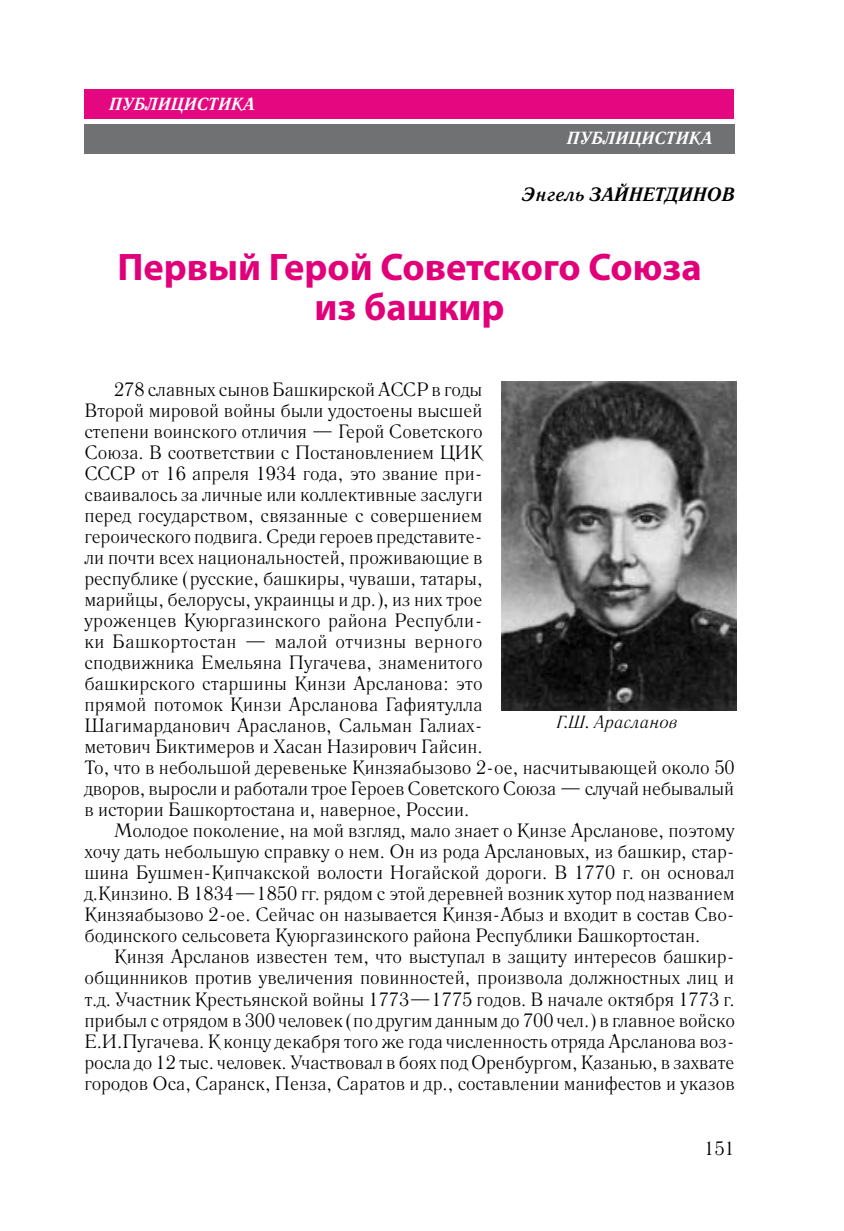
<style>
.page{position:relative;width:844px;height:1231px;background:#fff}
.page>*{position:absolute;margin:0;border:0;box-sizing:border-box;transform-origin:0 0}
.t1{font:700 38.5px/40.2px "Myriad Pro";color:#e2007a;text-align:center}
.t2{font:19.25px/21px "Literaturnaya ITT";color:#000;text-align:justify}
.t3{font:italic 700 19.25px "Literaturnaya ITT";color:#000}
.t4{font:italic 700 17.5px "Literaturnaya ITT";color:#fff}
.t5{font:italic 17.5px "Literaturnaya ITT";color:#000}
</style>
<div class="page">
<div style="left:84px;top:89px;width:649px;height:30px;background:#e40780"></div>
<div style="left:84px;top:124px;width:650px;height:30px;background:#707173"></div>
<img style="left:501px;top:381px;width:235px;height:329px">
<p class="t4" style="left:109px;top:94px;width:147px">ПУБЛИЦИСТИКА</p>
<p class="t4" style="left:566px;top:127px;width:147px">ПУБЛИЦИСТИКА</p>
<p class="t3" style="left:521px;top:183px;width:214px">Энгель Зайнетдинов</p>
<h1 class="t1" style="left:117px;top:245px;width:585px">Первый Герой Советского Союза из башкир</h1>
<p class="t2" style="left:84px;top:379px;width:651px;text-align:left;text-indent:30px">278 славных сынов Башкирской АССР в годы<br>Второй мировой войны были удостоены высшей<br>степени воинского отличия — Герой Советского<br>Союза. В соответствии с Постановлением ЦИК<br>СССР от 16 апреля 1934 года, это звание при-<br>сваивалось за личные или коллективные заслуги<br>перед государством, связанные с совершением<br>героического подвига. Среди героев представите-<br>ли почти всех национальностей, проживающие в<br>республике (русские, башкиры, чуваши, татары,<br>марийцы, белорусы, украинцы и др.), из них трое<br>уроженцев Куюргазинского района Республи-<br>ки Башкортостан — малой отчизны верного<br>сподвижника Емельяна Пугачева, знаменитого<br>башкирского старшины Кинзи Арсланова: это<br>прямой потомок Кинзи Арсланова Гафиятулла<br>Шагимарданович Арасланов, Сальман Галиах-<br>метович Биктимеров и Хасан Назирович Гайсин.<br>То, что в небольшой деревеньке Кинзяабызово 2-ое, насчитывающей около 50 дворов, выросли и работали трое Героев Советского Союза — случай небывалый в истории Башкортостана и, наверное, России.</p>
<p class="t2" style="left:84px;top:820px;width:651px;text-indent:30px">Молодое поколение, на мой взгляд, мало знает о Кинзе Арсланове, поэтому хочу дать небольшую справку о нем. Он из рода Арслановых, из башкир, стар&shy;шина Бушмен-Кипчакской волости Ногайской дороги. В 1770 г. он основал д.Кинзино. В 1834—1850 гг. рядом с этой деревней возник хутор под названием Кинзяабызово 2-ое. Сейчас он называется Кинзя-Абыз и входит в состав Сво&shy;бодинского сельсовета Куюргазинского района Республики Башкортостан.</p>
<p class="t2" style="left:84px;top:946px;width:652px;text-indent:30px">Кинзя Арсланов известен тем, что выступал в защиту интересов башкир&shy;общинников против увеличения повинностей, произвола должностных лиц и т.д. Участник Крестьянской войны 1773—1775 годов. В начале октября 1773 г. прибыл с отрядом в 300 человек (по другим данным до 700 чел.) в главное войско Е.И.Пугачева. К концу декабря того же года численность отряда Арсланова воз&shy;росла до 12 тыс. человек. Участвовал в боях под Оренбургом, Казанью, в захвате городов Оса, Саранск, Пенза, Саратов и др., составлении манифестов и указов</p>
<p class="t5" style="left:557px;top:712px;width:122px">Г.Ш. Арасланов</p>
<p class="t2" style="left:704px;top:1138px;width:32px">151</p>
</div>
